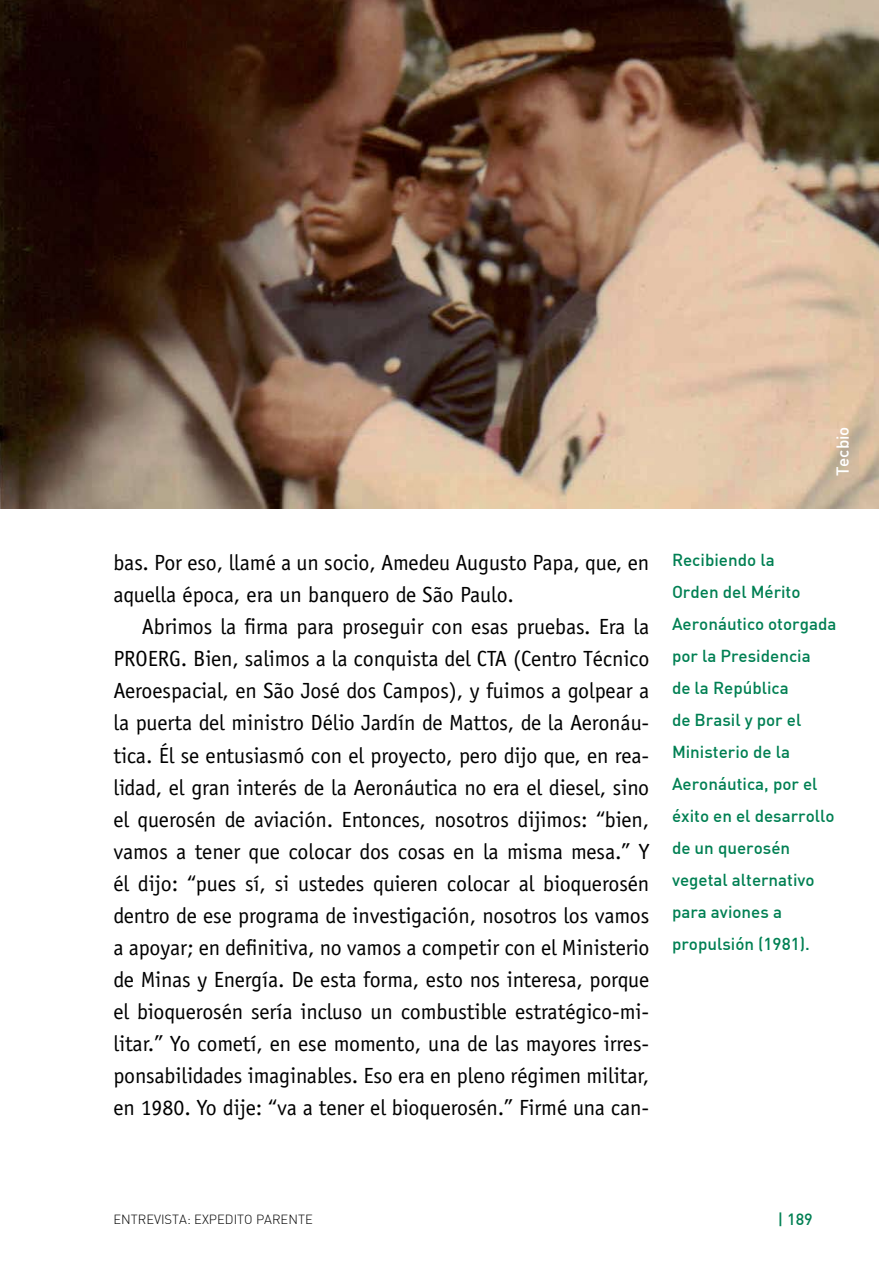
<style>
.page{position:relative;width:879px;height:1276px;background:#fff}
.page>*{position:absolute;margin:0;border:0;box-sizing:border-box;transform-origin:0 0}
.t1{font:22px/32px "Officina Sans";letter-spacing:-.005em;color:#000}
.t2{font:500 17px/32px "DIN";color:#008053}
.t3{font:500 17px "DIN";color:#fff}
.t4{font:500 16px "DIN";color:#008053}
.t5{font:300 13px "DIN";color:#000}
</style>
<div class="page">
<img style="left:0;top:0;width:879px;height:508px">
<p class="t3" style="left:831px;top:476px;width:51px;rotate:-90deg">Tecbio</p>
<p class="t1" style="left:113px;top:547px;width:537px">bas. Por eso, llamé a un socio, Amedeu Augusto Papa, que, en aquella época, era un banquero de São Paulo.</p>
<p class="t1" style="left:113px;top:611px;width:537px;text-align:justify;text-indent:28px">Abrimos la firma para proseguir con esas pruebas. Era la PROERG. Bien, salimos a la conquista del CTA (Centro Técnico Aeroespacial, en São José dos Campos), y fuimos a golpear a la puerta del ministro Délio Jardín de Mattos, de la Aeronáu&shy;tica. Él se entusiasmó con el proyecto, pero dijo que, en rea&shy;lidad, el gran interés de la Aeronáutica no era el diesel, sino el querosén de aviación. Entonces, nosotros dijimos: “bien, vamos a tener que colocar dos cosas en la misma mesa.” Y él dijo: “pues sí, si ustedes quieren colocar al bioquerosén dentro de ese programa de investigación, nosotros los vamos a apoyar; en definitiva, no vamos a competir con el Ministerio de Minas y Energía. De esta forma, esto nos interesa, porque el bioquerosén sería incluso un combustible estratégico-mi&shy;litar.” Yo cometí, en ese momento, una de las mayores irres&shy;ponsabilidades imaginables. Eso era en pleno régimen militar, en 1980. Yo dije: “va a tener el bioquerosén.” Firmé una can-</p>
<p class="t2" style="left:672px;top:543px;width:166px">Recibiendo la<br>Orden del Mérito<br>Aeronáutico otorgada por la Presidencia<br>de la República<br>de Brasil y por el<br>Ministerio de la<br>Aeronáutica, por el éxito en el desarrollo de un querosén vegetal alternativo para aviones a propulsión (1981).</p>
<p class="t5" style="left:113px;top:1211px;width:16px">ENTREVISTA</p>
<p class="t5" style="left:187px;top:1211px;width:23px">: EXPEDITO</p>
<p class="t5" style="left:256px;top:1211px;width:18px">PARENTE</p>
<p class="t4" style="left:778px;top:1209px;width:36px">| 189</p>
</div>
